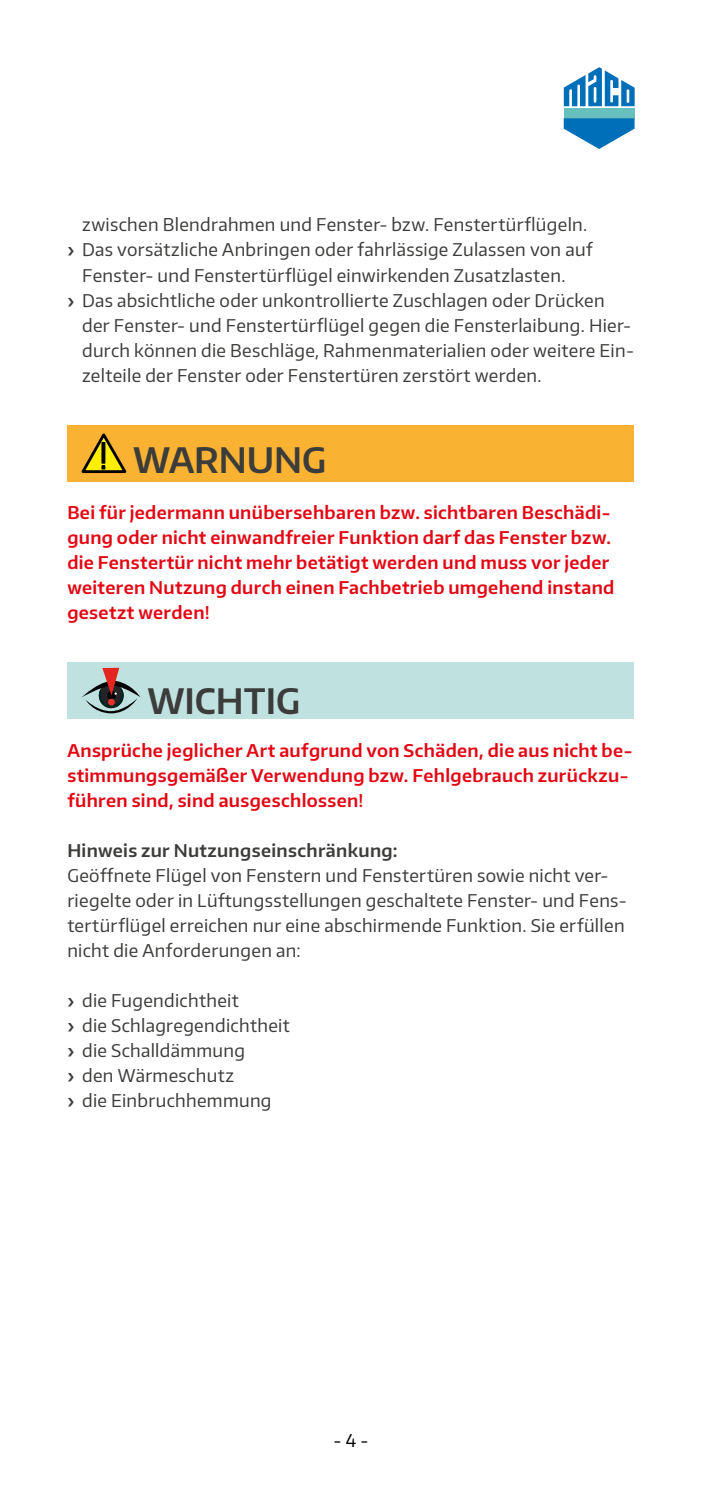
<style>
.page{position:relative;width:702px;height:1489px;background:#fff}
.page>*{position:absolute;margin:0;border:0;box-sizing:border-box;transform-origin:0 0}
.t1{font:600 35px "Encode Sans Normal";color:#3c3c3b}
.t2{font:17.5px/25px "Encode Sans Normal";letter-spacing:.02em;color:#3c3c3b}
.t3{font:600 17.5px/25px "Encode Sans Normal";letter-spacing:.02em;color:#e30613}
.t4{font:600 17.5px "Encode Sans Normal";letter-spacing:.02em;color:#3c3c3b}
.t5{font:17.5px "Encode Sans Normal";color:#000}
.s1{font-weight:600}
</style>
<div class="page">
<div style="left:563px;top:108px;width:71px;height:10px;background:#66c1be"></div>
<svg style="left:563px;top:118px;width:71px;height:31px"></svg>
<svg style="left:563px;top:67px;width:71px;height:39px"></svg>
<div style="left:67px;top:425px;width:566px;height:56px;background:#fab233"></div>
<svg style="left:81px;top:433px;width:46px;height:41px"></svg>
<div style="left:67px;top:662px;width:566px;height:57px;background:#bfe2e0"></div>
<svg style="left:82px;top:667px;width:58px;height:46px"></svg>
<p class="t2" style="left:82px;top:212px;width:506px">zwischen Blendrahmen und Fenster- bzw. Fenstertürflügeln.</p>
<p class="t2" style="left:67px;top:237px;width:526px"><span class="s1">›</span> Das vorsätzliche Anbringen oder fahrlässige Zulassen von auf</p>
<p class="t2" style="left:82px;top:262px;width:485px">Fenster- und Fenstertürflügel einwirkenden Zusatzlasten.</p>
<p class="t2" style="left:67px;top:287px;width:539px"><span class="s1">›</span> Das absichtliche oder unkontrollierte Zuschlagen oder Drücken</p>
<p class="t2" style="left:82px;top:312px;width:550px">der Fenster- und Fenstertürflügel gegen die Fensterlaibung. Hier-</p>
<p class="t2" style="left:82px;top:338px;width:553px">durch können die Beschläge, Rahmenmaterialien oder weitere Ein-</p>
<p class="t2" style="left:82px;top:363px;width:461px">zelteile der Fenster oder Fenstertüren zerstört werden.</p>
<h1 class="t1" style="left:133px;top:439px;width:194px">WARNUNG</h1>
<p class="t3" style="left:67px;top:500px;width:548px">Bei für jedermann unübersehbaren bzw. sichtbaren Beschädi&shy;gung oder nicht einwandfreier Funktion darf das Fenster bzw. die Fenstertür nicht mehr betätigt werden und muss vor jeder weiteren Nutzung durch einen Fachbetrieb umgehend instand gesetzt werden!</p>
<h1 class="t1" style="left:147px;top:680px;width:154px">WICHTIG</h1>
<p class="t3" style="left:67px;top:737px;width:566px">Ansprüche jeglicher Art aufgrund von Schäden, die aus nicht be&shy;stimmungsgemäßer Verwendung bzw. Fehlgebrauch zurückzu&shy;führen sind, sind ausgeschlossen!</p>
<p class="t4" style="left:67px;top:839px;width:332px">Hinweis zur Nutzungseinschränkung:</p>
<p class="t2" style="left:67px;top:862px;width:561px">Geöffnete Flügel von Fenstern und Fenstertüren sowie nicht ver&shy;riegelte oder in Lüftungsstellungen geschaltete Fenster- und Fens&shy;tertürflügel erreichen nur eine abschirmende Funktion. Sie erfüllen nicht die Anforderungen an:</p>
<p class="t2" style="left:67px;top:988px;width:224px"><span class="s1">›</span> die Fugendichtheit<br><span class="s1">›</span> die Schlagregendichtheit <span class="s1">›</span> die Schalldämmung<br><span class="s1">›</span> den Wärmeschutz<br><span class="s1">›</span> die Einbruchhemmung</p>
<p class="t5" style="left:333px;top:1430px;width:36px">- 4 -</p>
</div>
